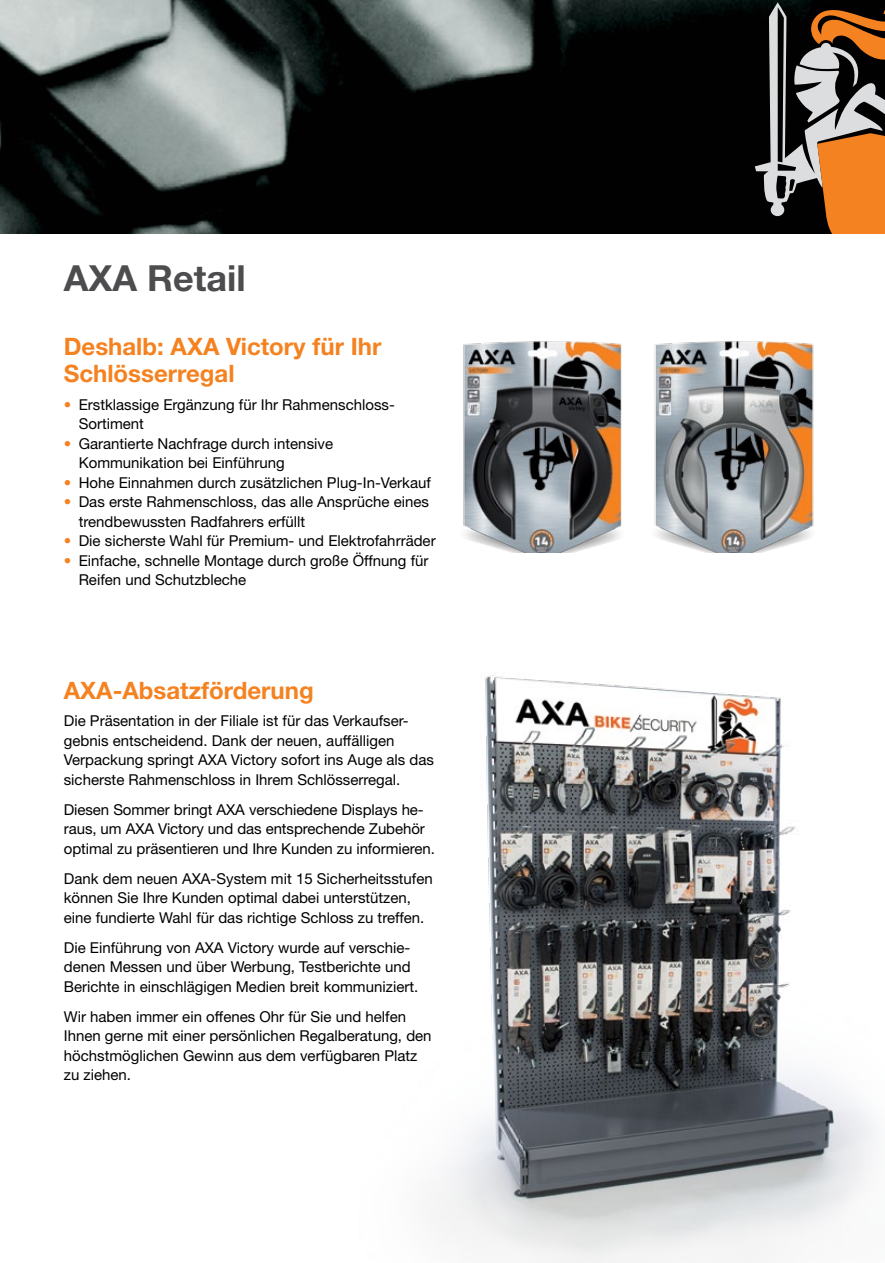
<style>
.page{position:relative;width:885px;height:1263px;background:#fff}
.page>*{position:absolute;margin:0;border:0;box-sizing:border-box;transform-origin:0 0}
.t1{font:700 36px "Helvetica Neue LT Pro";color:#4d4d4f}
.t2{font:700 24px/27px "Helvetica Neue LT Pro";color:#f58220}
.t3{font:15px/19.5px "Helvetica Neue LT Pro";color:#000}
.s1{color:#f58220}
</style>
<div class="page">
<img style="left:435px;top:673px;width:440px;height:590px">
<img style="left:463px;top:341px;width:351px;height:211px">
<img style="left:0;top:0;width:884px;height:234px">
<svg style="left:754px;top:2px;width:130px;height:232px;background:#795b42"></svg>
<h1 class="t1" style="left:64px;top:256px;width:183px">AXA Retail</h1>
<h2 class="t2" style="left:64px;top:332px;width:319px">Deshalb: AXA Victory für Ihr<br>Schlösserregal</h2>
<p class="t3" style="left:79px;top:394px;width:317px;text-indent:-15px"><span class="s1">•</span> Erstklassige Ergänzung für Ihr Rahmenschloss-<br>Sortiment</p>
<p class="t3" style="left:79px;top:433px;width:256px;text-indent:-15px"><span class="s1">•</span> Garantierte Nachfrage durch intensive<br>Kommunikation bei Einführung</p>
<p class="t3" style="left:64px;top:472px;width:368px"><span class="s1">•</span> Hohe Einnahmen durch zusätzlichen Plug-In-Verkauf</p>
<p class="t3" style="left:79px;top:492px;width:352px;text-indent:-15px"><span class="s1">•</span> Das erste Rahmenschloss, das alle Ansprüche eines trendbewussten Radfahrers erfüllt</p>
<p class="t3" style="left:64px;top:531px;width:373px"><span class="s1">•</span> Die sicherste Wahl für Premium- und Elektrofahrräder</p>
<p class="t3" style="left:79px;top:550px;width:351px;text-indent:-15px"><span class="s1">•</span> Einfache, schnelle Montage durch große Öffnung für<br>Reifen und Schutzbleche</p>
<h2 class="t2" style="left:64px;top:676px;width:251px">AXA-Absatzförderung</h2>
<p class="t3" style="left:64px;top:710px;width:372px">Die Präsentation in der Filiale ist für das Verkaufser&shy;gebnis entscheidend. Dank der neuen, auffälligen Verpackung springt AXA Victory sofort ins Auge als das sicherste Rahmenschloss in Ihrem Schlösserregal.</p>
<p class="t3" style="left:64px;top:799px;width:372px">Diesen Sommer bringt AXA verschiedene Displays he&shy;raus, um AXA Victory und das entsprechende Zubehör optimal zu präsentieren und Ihre Kunden zu informieren.</p>
<p class="t3" style="left:64px;top:868px;width:370px">Dank dem neuen AXA-System mit 15 Sicherheitsstufen können Sie Ihre Kunden optimal dabei unterstützen, eine fundierte Wahl für das richtige Schloss zu treffen.</p>
<p class="t3" style="left:64px;top:937px;width:356px">Die Einführung von AXA Victory wurde auf verschie&shy;denen Messen und über Werbung, Testberichte und<br>Berichte in einschlägigen Medien breit kommuniziert.</p>
<p class="t3" style="left:64px;top:1006px;width:369px">Wir haben immer ein offenes Ohr für Sie und helfen Ihnen gerne mit einer persönlichen Regalberatung, den höchstmöglichen Gewinn aus dem verfügbaren Platz zu ziehen.</p>
</div>
